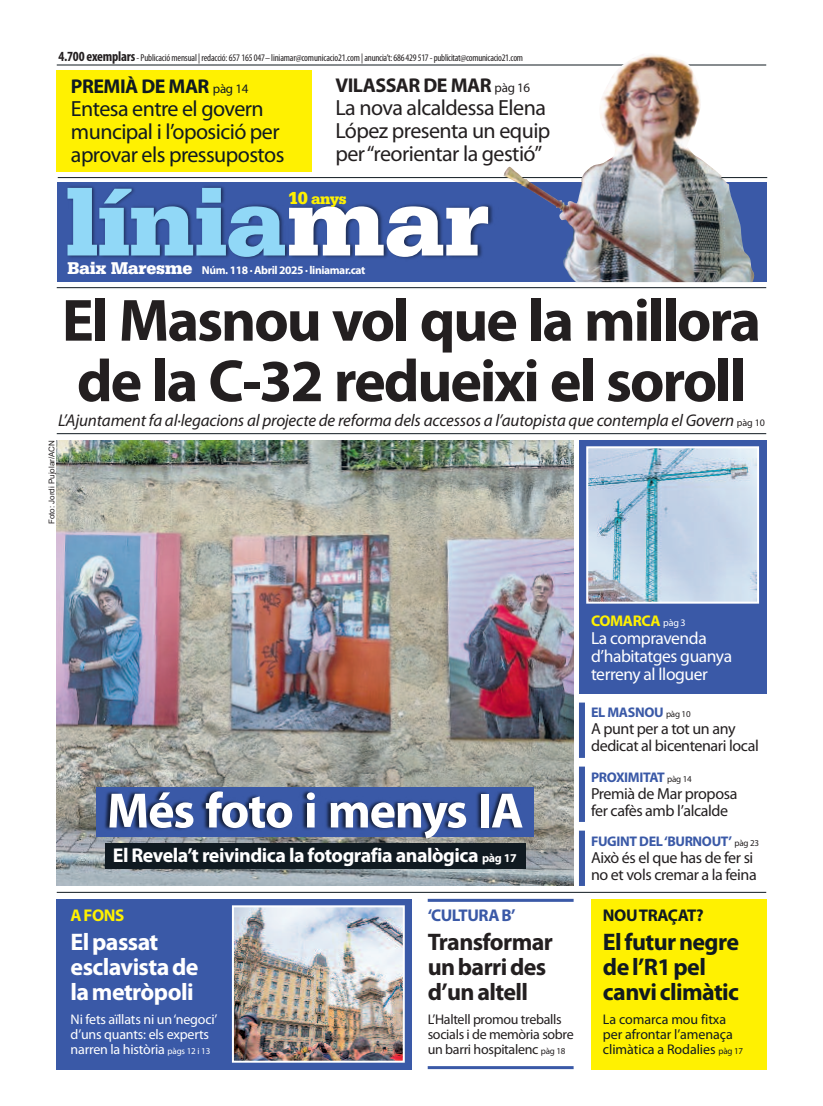
<style>
.page{position:relative;width:823px;height:1106px;background:#fff}
.page>*{position:absolute;margin:0;border:0;box-sizing:border-box;transform-origin:0 0}
.t1{font:900 100px "Serifa";letter-spacing:-.015em;color:#91d8f7}
.t2{font:700 60px/60.5px "Myriad Pro";letter-spacing:-.035em;color:#231f20}
.t3{font:700 50px "Myriad Pro";letter-spacing:-.025em;color:#fff}
.t4{font:700 24px/25px "Myriad Pro";letter-spacing:-.025em;color:#101a21}
.t5{font:700 24px/25px "Myriad Pro";letter-spacing:-.025em;color:#fff}
.t6{font:700 24px/25px "Myriad Pro";letter-spacing:-.025em;color:#231f20}
.t7{font:22px/23px "Myriad Pro";letter-spacing:-.025em;color:#231f20}
.t8{font:22px/23px "Myriad Pro";letter-spacing:-.025em;color:#101a21}
.t9{font:700 20px "Myriad Pro";letter-spacing:-.025em;color:#fff}
.t10{font:700 20px "Myriad Pro";letter-spacing:-.025em;color:#231f20}
.t11{font:700 20px "Myriad Pro";letter-spacing:-.025em;color:#101a21}
.t12{font:17.5px/18px "Myriad Pro";letter-spacing:-.025em;color:#fff}
.t13{font:italic 17px "Myriad Pro";letter-spacing:-.01em;color:#231f20}
.t14{font:700 17px "Myriad Pro";letter-spacing:-.025em;color:#101a21}
.t15{font:700 17px "Myriad Pro";letter-spacing:-.025em;color:#3a59a7}
.t16{font:700 17px "Myriad Pro";letter-spacing:-.025em;color:#fff101}
.t17{font:16px/17px "Myriad Pro";letter-spacing:-.025em;color:#231f20}
.t18{font:900 15.7px "Serifa";color:#fff101}
.t19{font:700 15.5px "Myriad Pro";letter-spacing:-.025em;color:#fff101}
.t20{font:14px/15px "Myriad Pro";letter-spacing:-.015em;color:#fff}
.t21{font:14px/15px "Myriad Pro";letter-spacing:-.025em;color:#231f20}
.t22{font:14px/15px "Myriad Pro";letter-spacing:-.005em;color:#101a21}
.t23{font:700 14px "Myriad Pro";letter-spacing:-.025em;color:#3a59a7}
.t24{font:700 11.5px "Myriad Pro";letter-spacing:-.035em;color:#fff}
.t25{font:condensed 10px "Myriad Pro";letter-spacing:-.015em;color:#231f20}
.t26{font:8px "Arial";color:#231f20}
.s1{font-weight:700;font-size:14px}
.s2{font-weight:400;font-size:13px}
.s3{color:#fff}
.s4{font-size:18.4px}
.s5{font-family:"Serifa";font-weight:900;font-size:18px}
.s6{font-style:normal;font-size:10px}
.s7{font-size:12px}
.s8{font-size:9px}
.s9{font-weight:400;font-size:10px;color:#fff}
.s10{font-weight:400;font-size:9px;color:#231f20}
</style>
<div class="page">
<hr style="left:57px;top:65px;width:708px;height:1px;background:#101a21">
<hr style="left:58px;top:177px;width:708px;height:1px;background:#101a21">
<hr style="left:57px;top:287px;width:708px;height:1px;background:#101a21">
<img style="left:503px;top:54px;width:251px;height:228px">
<img style="left:56px;top:169px;width:476px;height:120px">
<div style="left:590px;top:899px;width:175px;height:170px;background:#fff101"></div>
<hr style="left:57px;top:892px;width:708px;height:1px;background:#101a21">
<div style="left:578px;top:440px;width:187px;height:253px;background:#3a59a7"></div>
<img style="left:589px;top:449px;width:166px;height:151px">
<div style="left:586px;top:446px;width:172px;height:157px;border:2px solid #fff"></div>
<div style="left:578px;top:702px;width:6px;height:56px;background:#3a59a7"></div>
<div style="left:578px;top:766px;width:6px;height:56px;background:#3a59a7"></div>
<img style="left:57px;top:440px;width:516px;height:446px">
<hr style="left:57px;top:433px;width:708px;height:1px;background:#101a21">
<div style="left:105px;top:843px;width:420px;height:25px;background:#101a21"></div>
<img style="left:56px;top:778px;width:518px;height:74px">
<div style="left:57px;top:70px;width:255px;height:102px;background:#fff101"></div>
<div style="left:578px;top:830px;width:6px;height:56px;background:#3a59a7"></div>
<div style="left:57px;top:899px;width:354px;height:170px;background:#3a59a7"></div>
<hr style="left:427px;top:898px;width:146px;height:3px;background:#3a59a7">
<hr style="left:427px;top:1066px;width:146px;height:3px;background:#3a59a7">
<img style="left:235px;top:908px;width:166px;height:151px">
<div style="left:232px;top:905px;width:172px;height:157px;border:2px solid #fff"></div>
<p class="t25" style="left:58px;top:54px;width:466px"><span class="s1">4.700 exemplars</span>-Publicaciómensual | redacció:657165047– liniamar@comunicacio21.com|anuncia’t:686429517-publicitat@comunicacio21.com</p>
<h3 class="t11" style="left:71px;top:78px;width:179px">PREMIÀ DE MAR <span class="s2">pàg 14</span></h3>
<h3 class="t8" style="left:71px;top:98px;width:215px">Entesa entre el govern muncipal i l’oposició per aprovar els pressupostos</h3>
<h3 class="t10" style="left:335px;top:78px;width:196px">VILASSAR DE MAR <span class="s2">pàg 16</span></h3>
<h3 class="t7" style="left:335px;top:98px;width:216px">La nova alcaldessa Elena<br>López presenta un equip per“reorientar la gestió”</h3>
<h1 class="t1" style="left:65px;top:164px;width:424px">línia<span class="s3">mar</span></h1>
<h3 class="t18" style="left:288px;top:189px;width:60px"><span class="s4">10</span> anys</h3>
<p class="t24" style="left:67px;top:266px;width:299px"><span class="s5">Baix Maresme</span> Núm. 118 · Abril 2025 · liniamar.cat</p>
<h2 class="t2" style="left:62px;top:295px;width:700px">El Masnou vol que la millora de la C-32 redueixi el soroll</h2>
<h3 class="t13" style="left:58px;top:414px;width:707px">L’Ajuntament fa al·legacions al projecte de reforma dels accessos a l’autopista que contempla el Govern <span class="s6">pàg 10</span></h3>
<p class="t26" style="left:47px;top:524px;width:86px;rotate:-90deg">Foto: Jordi Pujolar/ACN</p>
<h3 class="t3" style="left:107px;top:792px;width:418px">Més foto i menys IA</h3>
<h3 class="t9" style="left:113px;top:848px;width:405px">El Revela’t reivindica la fotografia analògica <span class="s7">pàg 17</span></h3>
<h3 class="t16" style="left:71px;top:909px;width:55px">AFONS</h3>
<h3 class="t5" style="left:71px;top:931px;width:129px">Elpassat esclavistade lametròpoli</h3>
<h3 class="t20" style="left:71px;top:1013px;width:148px">Ni fets aïllats ni un‘negoci’ d’uns quants: els experts narren la història <span class="s8">pàgs 12 i 13</span></h3>
<h3 class="t15" style="left:427px;top:909px;width:89px">‘CULTURAB’</h3>
<h3 class="t6" style="left:427px;top:931px;width:127px">Transformar unbarrides d’unaltell</h3>
<h3 class="t21" style="left:427px;top:1013px;width:147px">L’Haltell promou treballs socials i de memòria sobre un barri hospitalenc <span class="s8">pàg 18</span></h3>
<h3 class="t19" style="left:590px;top:615px;width:96px">COMARCA <span class="s9">pàg 3</span></h3>
<h3 class="t12" style="left:590px;top:630px;width:142px">La compravenda d’habitatges guanya terreny al lloguer</h3>
<h3 class="t23" style="left:590px;top:707px;width:101px">EL MASNOU <span class="s10">pàg 10</span></h3>
<h3 class="t17" style="left:590px;top:721px;width:169px">A punt per a tot un any dedicat al bicentenari local</h3>
<h3 class="t23" style="left:590px;top:771px;width:102px">PROXIMITAT <span class="s10">pàg 14</span></h3>
<h3 class="t17" style="left:590px;top:786px;width:148px">Premià de Mar proposa fer cafès amb l’alcalde</h3>
<h3 class="t23" style="left:590px;top:835px;width:169px">FUGINT DEL‘BURNOUT’ <span class="s10">pàg 23</span></h3>
<h3 class="t17" style="left:590px;top:850px;width:167px">Això és el que has de fer si no et vols cremar a la feina</h3>
<h3 class="t14" style="left:602px;top:909px;width:102px">NOUTRAÇAT?</h3>
<h3 class="t4" style="left:602px;top:931px;width:137px">Elfuturnegre del’R1pel canviclimàtic</h3>
<h3 class="t22" style="left:602px;top:1013px;width:142px">La comarca mou fitxa per afrontar l’amenaça climàtica a Rodalies <span class="s8">pàg 17</span></h3>
</div>
